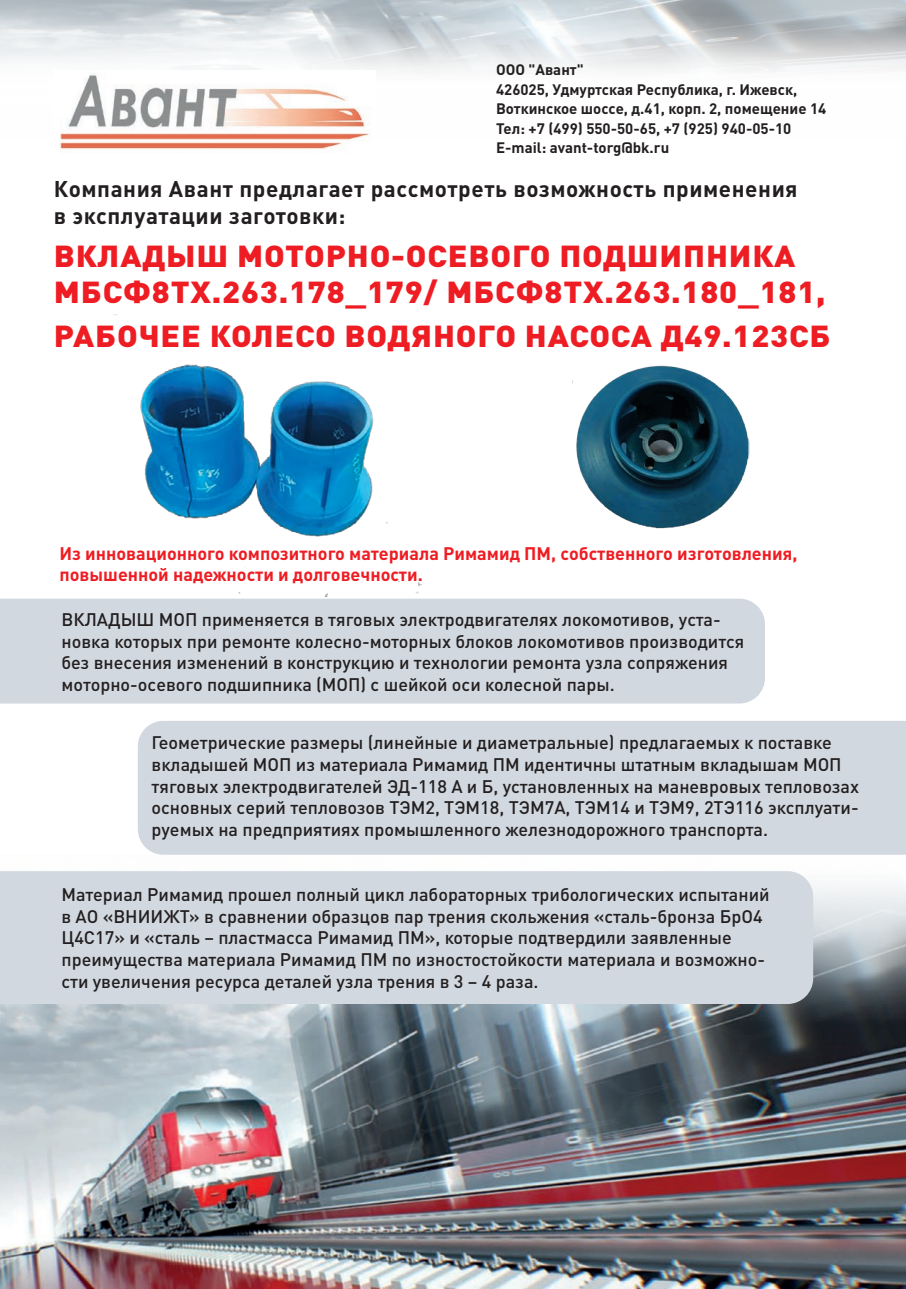
<style>
.page{position:relative;width:906px;height:1289px;background:#fff}
.page>*{position:absolute;margin:0;border:0;box-sizing:border-box;transform-origin:0 0}
.t1{font:900 30px/36px "DIN Pro";letter-spacing:.025em;color:#ee1d23;scale:1.08 1}
.t2{font:700 22.5px/27px "DIN Pro";letter-spacing:.025em;color:#231f20}
.t3{font:500 18px/21.6px "DIN Pro";color:#231f20}
.t4{font:700 18px/21.6px "DIN Pro";color:#ee1d23}
.t5{font:700 15px/19.5px "DIN Pro";color:#231f20}
</style>
<div class="page">
<img style="left:572px;top:365px;width:177px;height:164px">
<img style="left:113px;top:314px;width:308px;height:282px">
<img style="left:0;top:854px;width:906px;height:434px">
<img style="left:59px;top:72px;width:313px;height:80px">
<div style="left:0;top:598px;width:765px;height:105px;background:#d1d8df"></div>
<div style="left:138px;top:721px;width:768px;height:133px;background:#d1d8df"></div>
<div style="left:0;top:871px;width:813px;height:132px;background:#d1d8df"></div>
<p class="t5" style="left:496px;top:60px;width:332px">ООО "Авант"<br>426025, Удмуртская Республика, г. Ижевск, Воткинское шоссе, д.41, корп. 2, помещение 14<br>Тел: +7 (499) 550-50-65, +7 (925) 940-05-10<br>E-mail: avant-torg@bk.ru</p>
<p class="t2" style="left:54px;top:174px;width:745px">Компания Авант предлагает рассмотреть возможность применения в эксплуатации заготовки:</p>
<h1 class="t1" style="left:54px;top:237px;width:716px">ВКЛАДЫШ МОТОРНО-ОСЕВОГО ПОДШИПНИКА<br>МБСФ8ТХ.263.178_179/ МБСФ8ТХ.263.180_181,</h1>
<h1 class="t1" style="left:54px;top:316px;width:721px">РАБОЧЕЕ КОЛЕСО ВОДЯНОГО НАСОСА Д49.123СБ</h1>
<p class="t4" style="left:59px;top:542px;width:739px">Из инновационного композитного материала Римамид ПМ, собственного изготовления, повышенной надежности и долговечности.</p>
<p class="t3" style="left:62px;top:608px;width:684px">ВКЛАДЫШ МОП применяется в тяговых электродвигателях локомотивов, уста&shy;новка которых при ремонте колесно-моторных блоков локомотивов производится без внесения изменений в конструкцию и технологии ремонта узла сопряжения моторно-осевого подшипника (МОП) с шейкой оси колесной пары.</p>
<p class="t3" style="left:152px;top:731px;width:709px">Геометрические размеры (линейные и диаметральные) предлагаемых к поставке вкладышей МОП из материала Римамид ПМ идентичны штатным вкладышам МОП тяговых электродвигателей ЭД-118 А и Б, установленных на маневровых тепловозах основных серий тепловозов ТЭМ2, ТЭМ18, ТЭМ7А, ТЭМ14 и ТЭМ9, 2ТЭ116 эксплуати&shy;руемых на предприятиях промышленного железнодорожного транспорта.</p>
<p class="t3" style="left:62px;top:883px;width:709px">Материал Римамид прошел полный цикл лабораторных трибологических испытаний в АО «ВНИИЖТ» в сравнении образцов пар трения скольжения «сталь-бронза БрО4<br>Ц4С17» и «сталь – пластмасса Римамид ПМ», которые подтвердили заявленные преимущества материала Римамид ПМ по изностостойкости материала и возможно&shy;сти увеличения ресурса деталей узла трения в 3 – 4 раза.</p>
</div>
